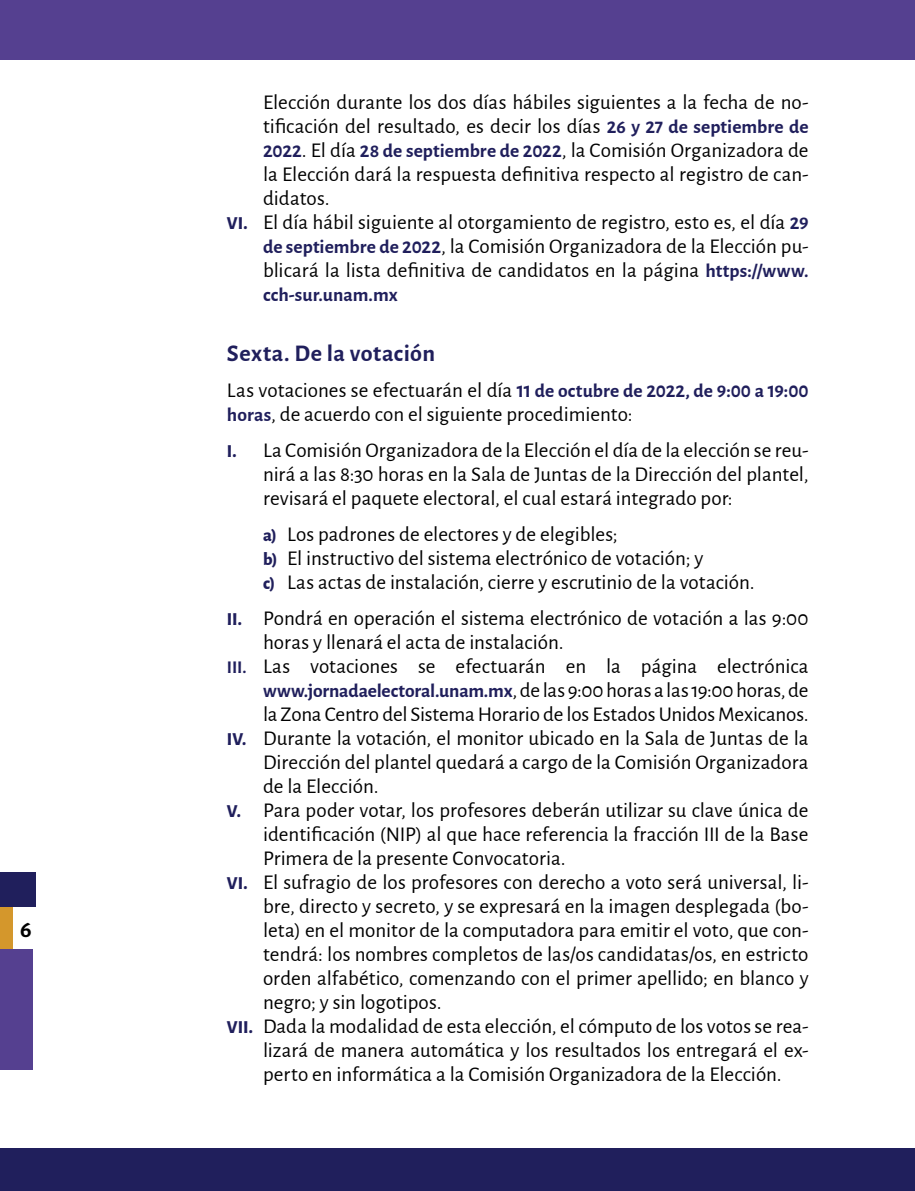
<style>
.page{position:relative;width:915px;height:1191px;background:#fff}
.page>*{position:absolute;margin:0;border:0;box-sizing:border-box;transform-origin:0 0}
.t1{font:700 24px "Alegreya Sans";letter-spacing:.02em;color:#201f5c}
.t2{font:700 24px "Alegreya Sans";color:#000}
.t3{font:21px/24px "Alegreya Sans";color:#000}
.t4{font:700 19.5px "Alegreya Sans";color:#201f5c}
.s1{font-weight:700;font-size:19.5px;color:#201f5c}
.s2{font-weight:800;font-size:18px;color:#201f5c}
.s3{font-weight:700;font-size:18px;color:#201f5c}
</style>
<div class="page">
<div style="left:0;top:895px;width:13px;height:56px;background:#d4972c"></div>
<div style="left:0;top:872px;width:35px;height:34px;background:#201f5c"></div>
<div style="left:0;top:0;width:914px;height:60px;background:#554090"></div>
<div style="left:0;top:1147px;width:914px;height:44px;background:#201f5c"></div>
<div style="left:0;top:949px;width:33px;height:120px;background:#554090"></div>
<p class="t2" style="left:20px;top:912px;width:13px">6</p>
<p class="t3" style="left:263px;top:89px;width:547px">Elección durante los dos días hábiles siguientes a la fecha de no-</p>
<p class="t3" style="left:263px;top:113px;width:547px">tificación del resultado, es decir los días <span class="s1">26 y 27 de septiembre de</span></p>
<p class="t3" style="left:263px;top:137px;width:547px"><span class="s1">2022</span>. El día <span class="s1">28 de septiembre de 2022</span>, la Comisión Organizadora de</p>
<p class="t3" style="left:263px;top:161px;width:547px">la Elección dará la respuesta definitiva respecto al registro de can-</p>
<p class="t3" style="left:263px;top:185px;width:68px">didatos.</p>
<p class="t3" style="left:227px;top:209px;width:583px"><span class="s2">VI.</span> El día hábil siguiente al otorgamiento de registro, esto es, el día <span class="s1">29</span></p>
<p class="t3" style="left:263px;top:233px;width:547px"><span class="s1">de septiembre de 2022</span>, la Comisión Organizadora de la Elección pu-</p>
<p class="t3" style="left:263px;top:257px;width:547px">blicará la lista definitiva de candidatos en la página <span class="s1">https://www.</span></p>
<p class="t4" style="left:263px;top:280px;width:136px">cch-sur.unam.mx</p>
<p class="t1" style="left:227px;top:336px;width:210px">Sexta. De la votación</p>
<p class="t3" style="left:227px;top:377px;width:583px">Las votaciones se efectuarán el día <span class="s1">11 de octubre de 2022, de 9:00 a 19:00 horas</span>, de acuerdo con el siguiente procedimiento:</p>
<p class="t3" style="left:263px;top:437px;width:547px;text-align:justify;text-indent:-36px"><span class="s2">I.</span> La Comisión Organizadora de la Elección el día de la elección se reu&shy;nirá a las 8:30 horas en la Sala de Juntas de la Dirección del plantel, revisará el paquete electoral, el cual estará integrado por:</p>
<p class="t3" style="left:263px;top:521px;width:493px"><span class="s2">a)</span> Los padrones de electores y de elegibles;<br><span class="s2">b)</span> El instructivo del sistema electrónico de votación; y<br><span class="s2">c)</span> Las actas de instalación, cierre y escrutinio de la votación.</p>
<p class="t3" style="left:227px;top:605px;width:583px"><span class="s2">II.</span> Pondrá en operación el sistema electrónico de votación a las 9:00</p>
<p class="t3" style="left:263px;top:629px;width:302px">horas y llenará el acta de instalación.</p>
<p class="t3" style="left:227px;top:653px;width:583px"><span class="s3">III.</span> Las votaciones se efectuarán en la página electrónica</p>
<p class="t3" style="left:263px;top:677px;width:547px"><span class="s1">www.jornadaelectoral.unam.mx</span>, de las 9:00 horas a las 19:00 horas, de</p>
<p class="t3" style="left:263px;top:701px;width:547px">la Zona Centro del Sistema Horario de los Estados Unidos Mexicanos.</p>
<p class="t3" style="left:227px;top:725px;width:583px"><span class="s2">IV.</span> Durante la votación, el monitor ubicado en la Sala de Juntas de la</p>
<p class="t3" style="left:263px;top:749px;width:547px">Dirección del plantel quedará a cargo de la Comisión Organizadora</p>
<p class="t3" style="left:263px;top:773px;width:117px">de la Elección.</p>
<p class="t3" style="left:227px;top:797px;width:583px"><span class="s2">V.</span> Para poder votar, los profesores deberán utilizar su clave única de</p>
<p class="t3" style="left:263px;top:821px;width:547px">identificación (NIP) al que hace referencia la fracción III de la Base</p>
<p class="t3" style="left:263px;top:845px;width:304px">Primera de la presente Convocatoria.</p>
<p class="t3" style="left:227px;top:869px;width:583px"><span class="s2">VI.</span> El sufragio de los profesores con derecho a voto será universal, li-</p>
<p class="t3" style="left:263px;top:893px;width:547px">bre, directo y secreto, y se expresará en la imagen desplegada (bo-</p>
<p class="t3" style="left:263px;top:917px;width:547px">leta) en el monitor de la computadora para emitir el voto, que con-</p>
<p class="t3" style="left:263px;top:941px;width:547px">tendrá: los nombres completos de las/os candidatas/os, en estricto</p>
<p class="t3" style="left:263px;top:965px;width:547px">orden alfabético, comenzando con el primer apellido; en blanco y</p>
<p class="t3" style="left:263px;top:989px;width:180px">negro; y sin logotipos.</p>
<p class="t3" style="left:227px;top:1013px;width:583px"><span class="s2">VII.</span> Dada la modalidad de esta elección, el cómputo de los votos se rea-</p>
<p class="t3" style="left:263px;top:1037px;width:547px">lizará de manera automática y los resultados los entregará el ex-</p>
<p class="t3" style="left:263px;top:1061px;width:520px">perto en informática a la Comisión Organizadora de la Elección.</p>
</div>
